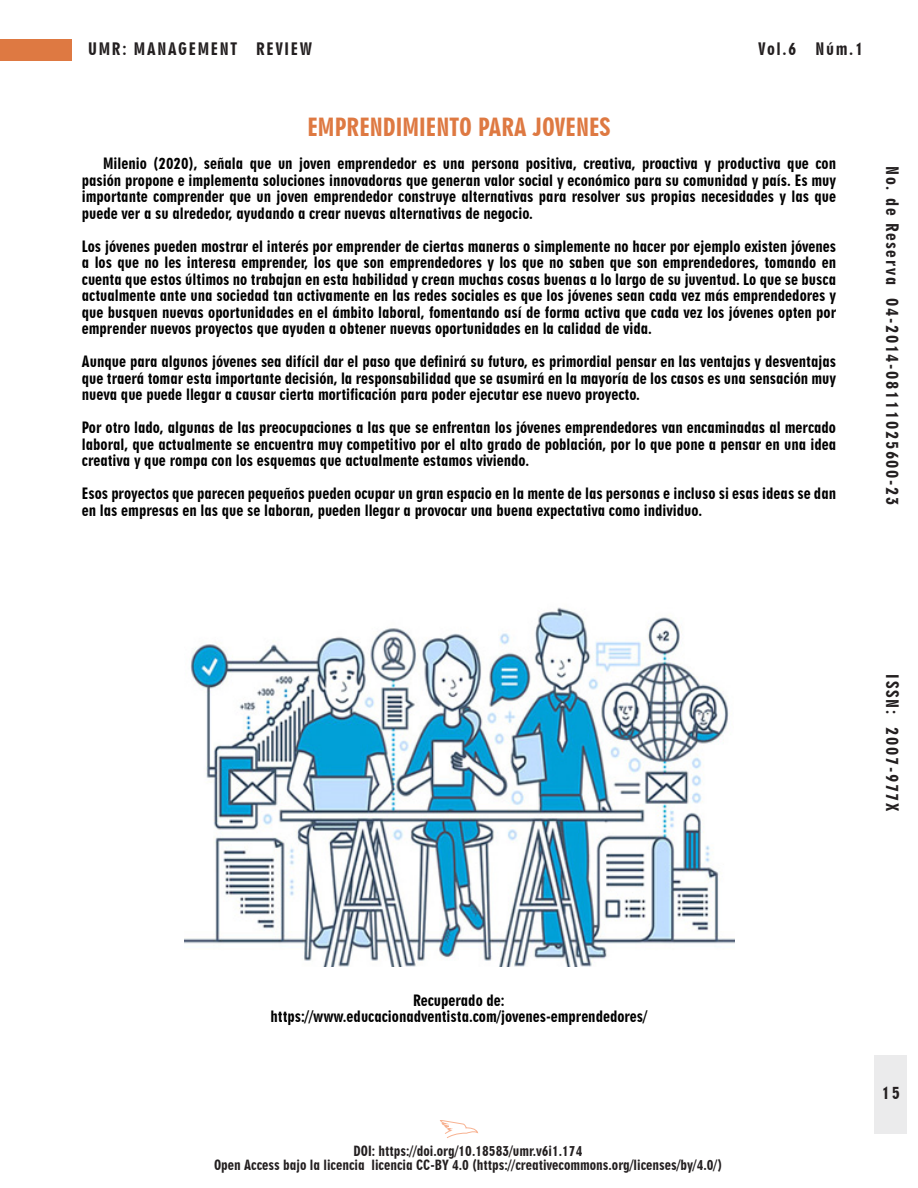
<style>
.page{position:relative;width:918px;height:1188px;background:#fff}
.page>*{position:absolute;margin:0;border:0;box-sizing:border-box;transform-origin:0 0}
.t1{font:24px "Geometric 706 BT Black Condensed B";color:#de7942}
.t2{font:16.5px "Geometric 706 BT Black Condensed B";letter-spacing:.1em;color:#231f20}
.t3{font:15px/16.5px "Geometric 706 BT Black Condensed B";color:#000;text-align:justify}
.t4{font:13.5px/13.5px "Geometric 706 BT Black Condensed B";color:#231f20;text-align:center}
</style>
<div class="page">
<div style="left:1px;top:39px;width:71px;height:22px;background:#de7942"></div>
<div style="left:874px;top:1055px;width:33px;height:79px;background:#ebebec"></div>
<svg style="left:440px;top:1120px;width:38px;height:18px"></svg>
<img style="left:184px;top:607px;width:550px;height:360px">
<p class="t2" style="left:88px;top:39px;width:225px">UMR: MANAGEMENT REVIEW</p>
<p class="t2" style="left:758px;top:39px;width:107px">Vol.6 Núm.1</p>
<p class="t1" style="left:307px;top:113px;width:305px">EMPRENDIMIENTO PARA JOVENES</p>
<p class="t3" style="left:82px;top:156px;width:756px;text-indent:21px">Milenio (2020), señala que un joven emprendedor es una persona positiva, creativa, proactiva y productiva que con pasión propone e implementa soluciones innovadoras que generan valor social y económico para su comunidad y país. Es muy importante comprender que un joven emprendedor construye alternativas para resolver sus propias necesidades y las que puede ver a su alrededor, ayudando a crear nuevas alternativas de negocio.</p>
<p class="t3" style="left:82px;top:238px;width:756px">Los jóvenes pueden mostrar el interés por emprender de ciertas maneras o simplemente no hacer por ejemplo existen jóvenes a los que no les interesa emprender, los que son emprendedores y los que no saben que son emprendedores, tomando en cuenta que estos últimos no trabajan en esta habilidad y crean muchas cosas buenas a lo largo de su juventud. Lo que se busca actualmente ante una sociedad tan activamente en las redes sociales es que los jóvenes sean cada vez más emprendedores y que busquen nuevas oportunidades en el ámbito laboral, fomentando así de forma activa que cada vez los jóvenes opten por emprender nuevos proyectos que ayuden a obtener nuevas oportunidades en la calidad de vida.</p>
<p class="t3" style="left:82px;top:354px;width:756px">Aunque para algunos jóvenes sea difícil dar el paso que definirá su futuro, es primordial pensar en las ventajas y desventajas que traerá tomar esta importante decisión, la responsabilidad que se asumirá en la mayoría de los casos es una sensación muy nueva que puede llegar a causar cierta mortificación para poder ejecutar ese nuevo proyecto.</p>
<p class="t3" style="left:82px;top:420px;width:756px">Por otro lado, algunas de las preocupaciones a las que se enfrentan los jóvenes emprendedores van encaminadas al mercado laboral, que actualmente se encuentra muy competitivo por el alto grado de población, por lo que pone a pensar en una idea creativa y que rompa con los esquemas que actualmente estamos viviendo.</p>
<p class="t3" style="left:82px;top:486px;width:756px">Esos proyectos que parecen pequeños pueden ocupar un gran espacio en la mente de las personas e incluso si esas ideas se dan en las empresas en las que se laboran, pueden llegar a provocar una buena expectativa como individuo.</p>
<p class="t2" style="left:902px;top:166px;width:340px;rotate:90deg">No. de Reserva 04-2014-08111025600-23</p>
<p class="t2" style="left:902px;top:674px;width:138px;rotate:90deg">ISSN: 2007-977X</p>
<p class="t3" style="left:413px;top:992px;width:93px">Recuperado de:</p>
<p class="t3" style="left:271px;top:1009px;width:378px">https://www.educacionadventista.com/jovenes-emprendedores/</p>
<p class="t4" style="left:214px;top:1145px;width:509px">DOI: https://doi.org/10.18583/umr.v6i1.174<br>Open Access bajo la licencia licencia CC-BY 4.0 (https://creativecommons.org/licenses/by/4.0/)</p>
<p class="t2" style="left:882px;top:1083px;width:20px">15</p>
</div>
